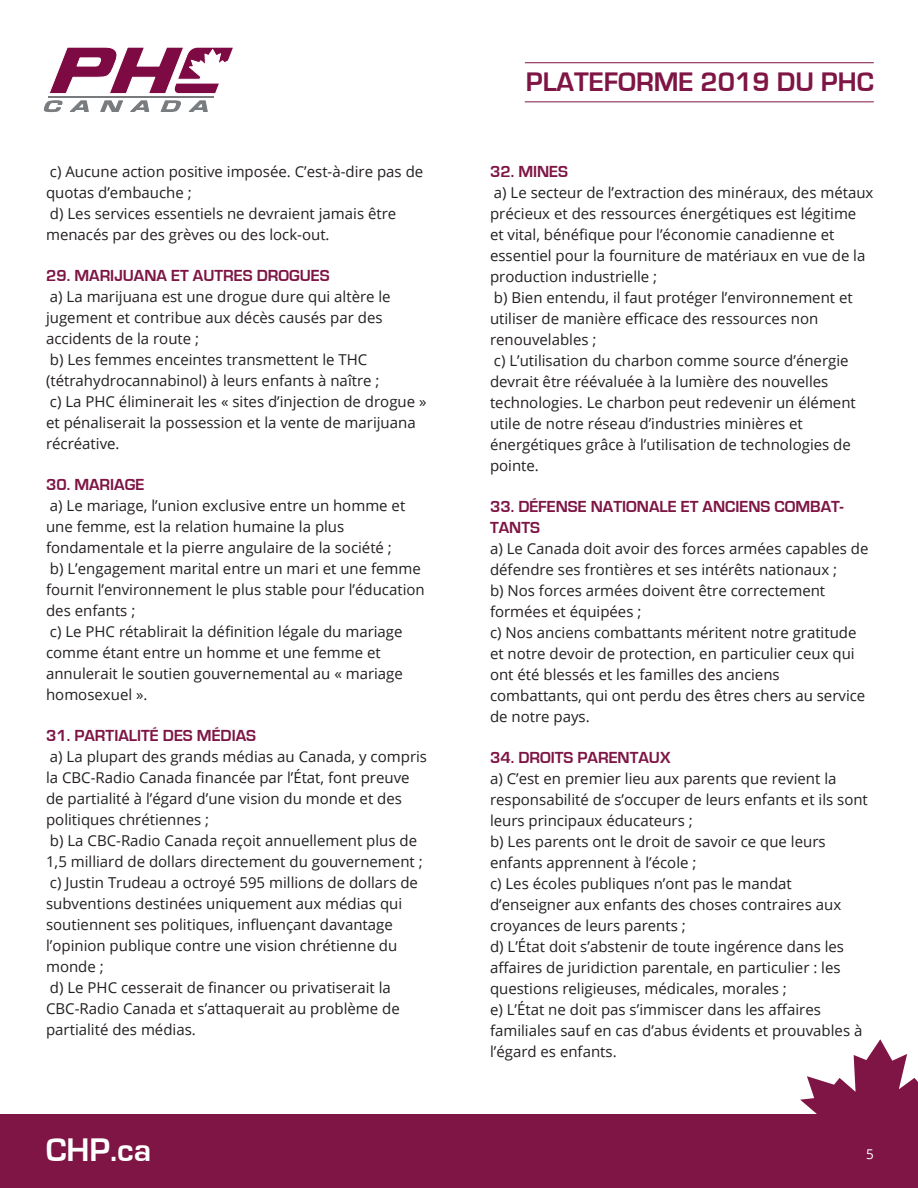
<style>
.page{position:relative;width:918px;height:1188px;background:#fff}
.page>*{position:absolute;margin:0;border:0;box-sizing:border-box;transform-origin:0 0}
.t1{font:700 33.75px "Eurostile";color:#fff}
.t2{font:700 27.6px "Eurostile";color:#7e1544}
.t3{font:700 16.5px/21px "Eurostile";color:#7e1544}
.t4{font:15px/21px "Open Sans";color:#231f20}
.t5{font:13.5px "Open Sans";color:#fff}
</style>
<div class="page">
<div style="left:0;top:1115px;width:918px;height:73px;background:#7e1544"></div>
<svg style="left:800px;top:1039px;width:118px;height:76px"></svg>
<svg style="left:44px;top:101px;width:18px;height:11px"></svg>
<svg style="left:70px;top:101px;width:18px;height:11px"></svg>
<svg style="left:101px;top:101px;width:22px;height:11px"></svg>
<svg style="left:131px;top:101px;width:18px;height:11px"></svg>
<svg style="left:161px;top:101px;width:20px;height:11px"></svg>
<svg style="left:189px;top:101px;width:18px;height:11px"></svg>
<svg style="left:50px;top:47px;width:184px;height:47px"></svg>
<hr style="left:48px;top:96px;width:166px;height:2px;background:#797c7f">
<hr style="left:525px;top:62px;width:349px;height:1px;background:#7e1544">
<hr style="left:525px;top:101px;width:349px;height:1px;background:#7e1544">
<p class="t4" style="left:46px;top:161px;width:379px">c) Aucune action positive imposée. C’est-à-dire pas de quotas d’embauche ;<br>d) Les services essentiels ne devraient jamais être menacés par des grèves ou des lock-out.</p>
<p class="t3" style="left:46px;top:266px;width:285px">29. MARIJUANA ET AUTRES DROGUES</p>
<p class="t4" style="left:46px;top:286px;width:382px">a) La marijuana est une drogue dure qui altère le jugement et contribue aux décès causés par des accidents de la route ;<br>b) Les femmes enceintes transmettent le THC (tétrahydrocannabinol) à leurs enfants à naître ;<br>c) La PHC éliminerait les « sites d’injection de drogue » et pénaliserait la possession et la vente de marijuana récréative.</p>
<p class="t3" style="left:46px;top:474px;width:100px">30. MARIAGE</p>
<p class="t4" style="left:46px;top:495px;width:380px">a) Le mariage, l’union exclusive entre un homme et une femme, est la relation humaine la plus fondamentale et la pierre angulaire de la société ;<br>b) L’engagement marital entre un mari et une femme fournit l’environnement le plus stable pour l’éducation des enfants ;<br>c) Le PHC rétablirait la définition légale du mariage comme étant entre un homme et une femme et annulerait le soutien gouvernemental au « mariage homosexuel ».</p>
<p class="t3" style="left:46px;top:725px;width:212px">31. PARTIALITÉ DES MÉDIAS</p>
<p class="t4" style="left:46px;top:745px;width:383px">a) La plupart des grands médias au Canada, y compris la CBC-Radio Canada financée par l’État, font preuve de partialité à l’égard d’une vision du monde et des politiques chrétiennes ;<br>b) La CBC-Radio Canada reçoit annuellement plus de 1,5 milliard de dollars directement du gouvernement ; c) Justin Trudeau a octroyé 595 millions de dollars de subventions destinées uniquement aux médias qui soutiennent ses politiques, influençant davantage l’opinion publique contre une vision chrétienne du monde ;<br>d) Le PHC cesserait de financer ou privatiserait la CBC-Radio Canada et s’attaquerait au problème de partialité des médias.</p>
<h2 class="t2" style="left:526px;top:67px;width:350px">PLATEFORME 2019 DU PHC</h2>
<p class="t3" style="left:490px;top:161px;width:80px">32. MINES</p>
<p class="t4" style="left:490px;top:182px;width:385px">a) Le secteur de l’extraction des minéraux, des métaux précieux et des ressources énergétiques est légitime et vital, bénéfique pour l’économie canadienne et essentiel pour la fourniture de matériaux en vue de la production industrielle ;<br>b) Bien entendu, il faut protéger l’environnement et utiliser de manière efficace des ressources non renouvelables ;<br>c) L’utilisation du charbon comme source d’énergie devrait être réévaluée à la lumière des nouvelles technologies. Le charbon peut redevenir un élément utile de notre réseau d’industries minières et énergétiques grâce à l’utilisation de technologies de pointe.</p>
<p class="t3" style="left:490px;top:496px;width:355px">33. DÉFENSE NATIONALE ET ANCIENS COMBAT-<br>TANTS</p>
<p class="t4" style="left:490px;top:537px;width:380px">a) Le Canada doit avoir des forces armées capables de défendre ses frontières et ses intérêts nationaux ;<br>b) Nos forces armées doivent être correctement formées et équipées ;<br>c) Nos anciens combattants méritent notre gratitude et notre devoir de protection, en particulier ceux qui ont été blessés et les familles des anciens combattants, qui ont perdu des êtres chers au service de notre pays.</p>
<p class="t3" style="left:490px;top:747px;width:182px">34. DROITS PARENTAUX</p>
<p class="t4" style="left:490px;top:767px;width:379px">a) C’est en premier lieu aux parents que revient la responsabilité de s’occuper de leurs enfants et ils sont leurs principaux éducateurs ;<br>b) Les parents ont le droit de savoir ce que leurs enfants apprennent à l’école ;<br>c) Les écoles publiques n’ont pas le mandat d’enseigner aux enfants des choses contraires aux croyances de leurs parents ;<br>d) L’État doit s’abstenir de toute ingérence dans les affaires de juridiction parentale, en particulier : les questions religieuses, médicales, morales ;<br>e) L’État ne doit pas s’immiscer dans les affaires familiales sauf en cas d’abus évidents et prouvables à l’égard es enfants.</p>
<h1 class="t1" style="left:46px;top:1131px;width:107px">CHP.ca</h1>
<p class="t5" style="left:866px;top:1145px;width:9px">5</p>
</div>
